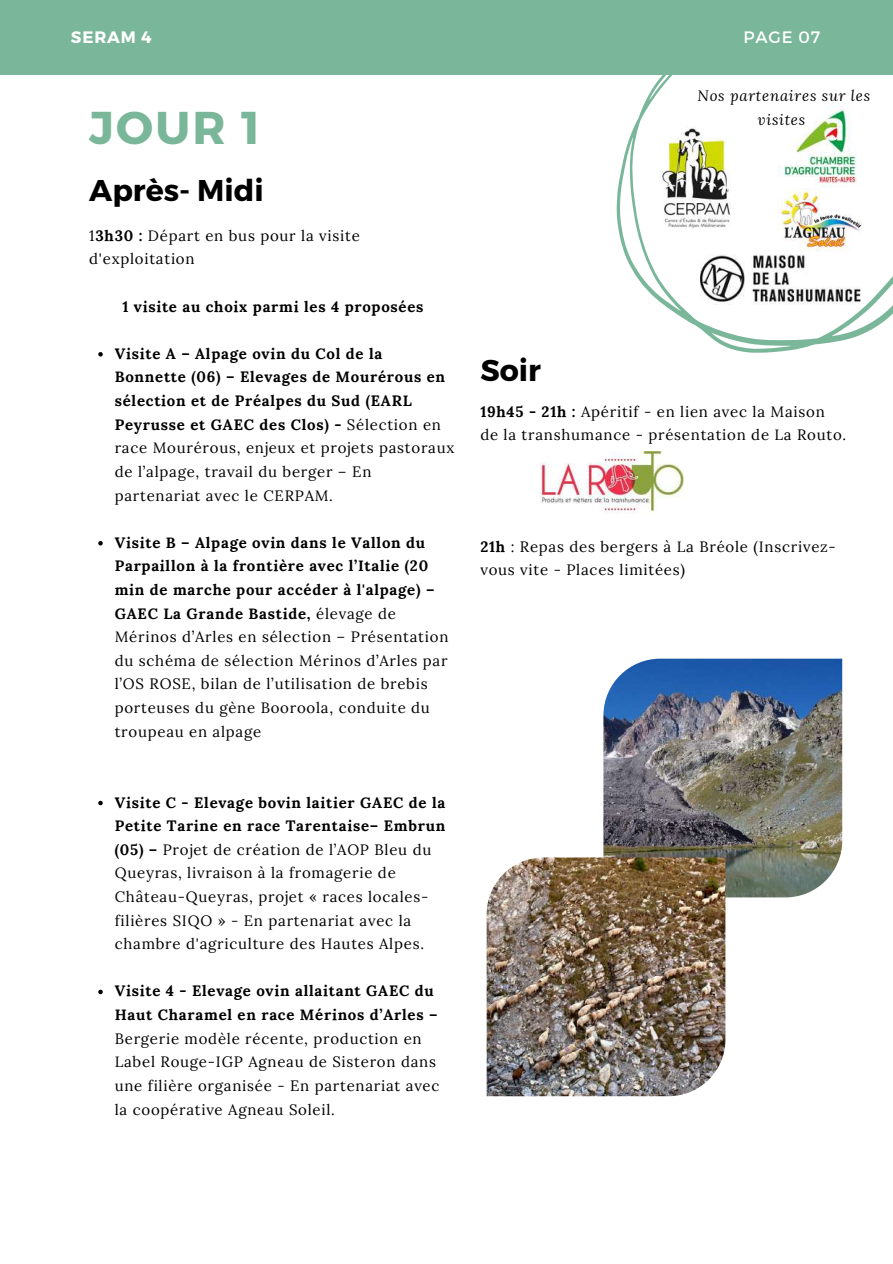
<style>
.page{position:relative;width:893px;height:1264px;background:#fff}
.page>*{position:absolute;margin:0;border:0;box-sizing:border-box;transform-origin:0 0}
.t1{font:700 45.9px "Montserrat";color:#7ab699}
.t2{font:700 30px "Montserrat";color:#000}
.t3{font:700 16.5px "Montserrat";letter-spacing:.05em;color:#fff}
.t4{font:16.5px "Montserrat";letter-spacing:.05em;color:#fff}
.t5{font:15px/23.5px "Lora";letter-spacing:.05em;color:#000}
.t6{font:700 15px/23.5px "Lora";letter-spacing:.05em;color:#000}
.t7{font:italic 15px/23.5px "Lora";letter-spacing:.05em;color:#000;text-align:center}
.s1{font-weight:700}
.s2{font-weight:400}
</style>
<div class="page">
<svg style="left:616px;top:74px;width:276px;height:279px"></svg>
<div style="left:0;top:0;width:892px;height:74px;background:#7ab699"></div>
<img style="left:777px;top:103px;width:85px;height:85px">
<img style="left:777px;top:188px;width:86px;height:63px">
<img style="left:658px;top:127px;width:75px;height:103px">
<svg style="left:98px;top:352px;width:5px;height:4px"></svg>
<svg style="left:98px;top:541px;width:5px;height:4px"></svg>
<svg style="left:98px;top:800px;width:5px;height:5px"></svg>
<svg style="left:98px;top:989px;width:5px;height:5px"></svg>
<img style="left:540px;top:451px;width:143px;height:62px">
<img style="left:603px;top:658px;width:239px;height:239px">
<img style="left:486px;top:857px;width:239px;height:239px">
<p class="t3" style="left:71px;top:27px;width:82px">SERAM 4</p>
<p class="t4" style="left:743px;top:27px;width:78px">PAGE 07</p>
<h1 class="t1" style="left:89px;top:98px;width:172px">JOUR 1</h1>
<h2 class="t2" style="left:89px;top:170px;width:176px">Après- Midi</h2>
<p class="t5" style="left:89px;top:223px;width:272px">1<span class="s1">3h30 :</span> Départ en bus pour la visite d'exploitation</p>
<p class="t6" style="left:122px;top:294px;width:303px">1 visite au choix parmi les 4 proposées</p>
<p class="t6" style="left:115px;top:341px;width:341px">Visite A – Alpage ovin du Col de la Bonnette (06) – Elevages de Mourérous en sélection et de Préalpes du Sud (EARL Peyrusse et GAEC des Clos) - <span class="s2">Sélection en race Mourérous, enjeux et projets pastoraux de l’alpage, travail du berger – En partenariat avec le CERPAM.</span></p>
<p class="t5" style="left:115px;top:530px;width:335px"><span class="s1">Visite B – Alpage ovin dans le Vallon du Parpaillon à la frontière avec l’Italie (20 min de marche pour accéder à l'alpage) – GAEC La Grande Bastide,</span> élevage de Mérinos d’Arles en sélection – Présentation du schéma de sélection Mérinos d’Arles par l’OS ROSE, bilan de l’utilisation de brebis porteuses du gène Booroola, conduite du troupeau en alpage</p>
<p class="t5" style="left:115px;top:790px;width:332px"><span class="s1">Visite C - Elevage bovin laitier GAEC de la Petite Tarine en race Tarentaise– Embrun (05) –</span> Projet de création de l’AOP Bleu du Queyras, livraison à la fromagerie de Château-Queyras, projet « races locales&shy;filières SIQO » - En partenariat avec la chambre d'agriculture des Hautes Alpes.</p>
<p class="t6" style="left:115px;top:979px;width:324px">Visite 4 - Elevage ovin allaitant GAEC du<br>Haut Charamel en race Mérinos d’Arles –</p>
<p class="t5" style="left:115px;top:1026px;width:326px">Bergerie modèle récente, production en Label Rouge-IGP Agneau de Sisteron dans une filière organisée - En partenariat avec la coopérative Agneau Soleil.</p>
<h2 class="t2" style="left:480px;top:351px;width:62px">Soir</h2>
<p class="t7" style="left:697px;top:84px;width:174px">Nos partenaires sur les visites</p>
<p class="t5" style="left:480px;top:400px;width:367px;line-height:22.5px"><span class="s1">19h45 - 21h :</span> Apéritif - en lien avec la Maison de la transhumance - présentation de La Routo.</p>
<p class="t5" style="left:480px;top:535px;width:357px;line-height:22.5px"><span class="s1">21h</span> : Repas des bergers à La Bréole (Inscrivez&shy;vous vite - Places limitées)</p>
</div>
